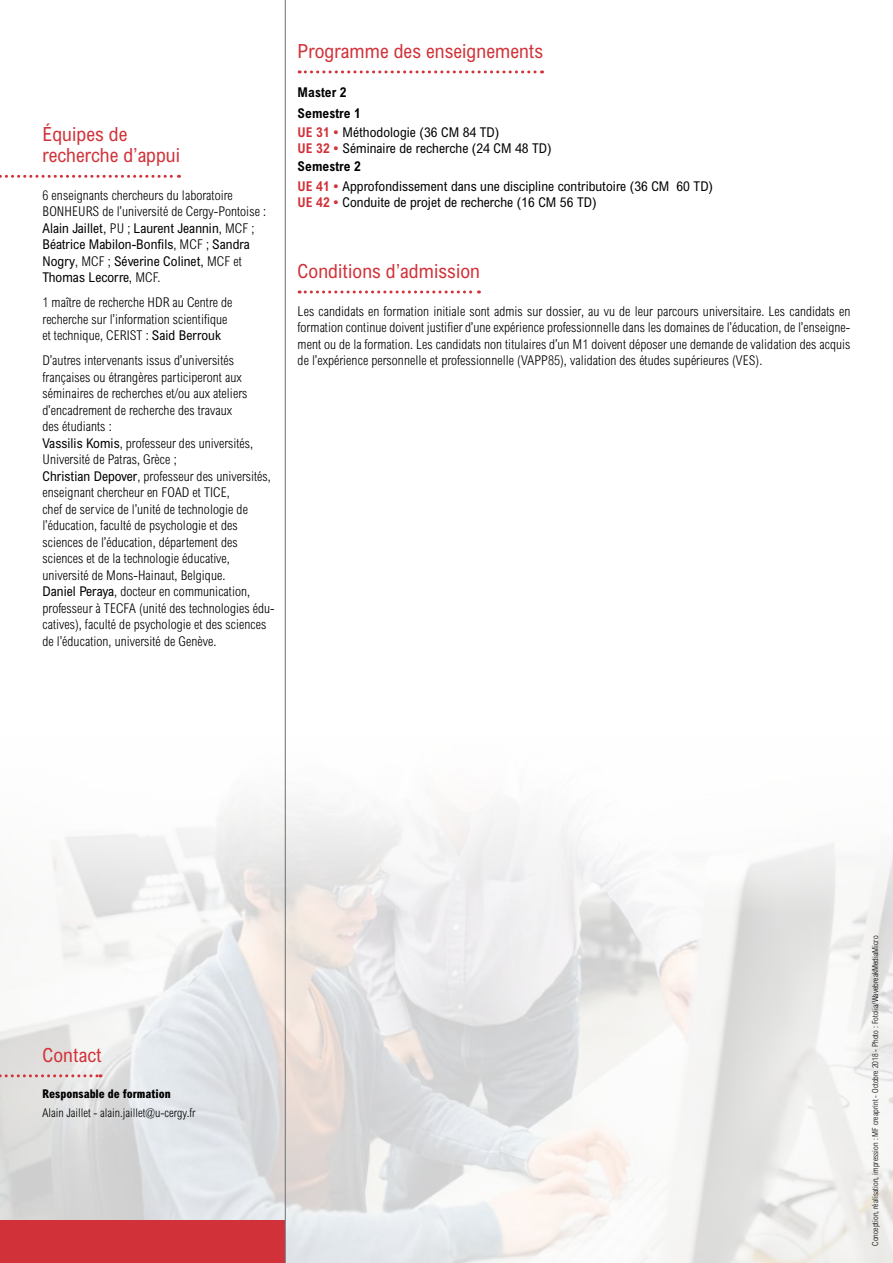
<style>
.page{position:relative;width:893px;height:1263px;background:#fff}
.page>*{position:absolute;margin:0;border:0;box-sizing:border-box;transform-origin:0 0}
.t1{font:condensed 19.5px/21px "Arial";letter-spacing:.005em;color:#d13239}
.t2{font:300 condensed 13.5px/16.5px "Arial";letter-spacing:.005em;color:#000}
.t3{font:condensed 13.5px/16.5px "Arial";letter-spacing:.005em;color:#000}
.t4{font:700 condensed 13.5px/20.7px "Arial";letter-spacing:.005em;color:#000}
.t5{font:300 condensed 12px "Arial";color:#000}
.t6{font:800 condensed 12px "Arial";color:#000}
.t7{font:300 condensed 8.25px "Arial";letter-spacing:.005em;color:#000}
.s1{font-weight:400}
.s2{font-weight:700;color:#d13239}
.s3{font-weight:700}
</style>
<div class="page">
<img style="left:0;top:702px;width:893px;height:561px">
<svg style="left:299px;top:70px;width:244px;height:3px"></svg>
<svg style="left:299px;top:290px;width:180px;height:3px"></svg>
<svg style="left:0;top:1074px;width:101px;height:3px"></svg>
<div style="left:0;top:1220px;width:285px;height:43px;background:#d13239"></div>
<hr style="left:285px;top:0;width:1px;height:1263px;background:#6d6e71">
<svg style="left:0;top:175px;width:179px;height:3px"></svg>
<h1 class="t1" style="left:43px;top:123px;width:139px">Équipes de recherche d’appui</h1>
<p class="t2" style="left:43px;top:187px;width:225px">6 enseignants chercheurs du laboratoire BONHEURS de l’université de Cergy-Pontoise :<br><span class="s1">Alain Jaillet,</span> PU ; <span class="s1">Laurent Jeannin</span>, MCF ; <span class="s1">Béatrice Mabilon-Bonfils</span>, MCF ; <span class="s1">Sandra Nogry</span>, MCF ; <span class="s1">Séverine Colinet,</span> MCF et <span class="s1">Thomas Lecorre,</span> MCF.</p>
<p class="t2" style="left:43px;top:294px;width:192px">1 maître de recherche HDR au Centre de recherche sur l’information scientifique et technique, CERIST : <span class="s1">Said Berrouk</span></p>
<p class="t2" style="left:43px;top:352px;width:234px">D’autres intervenants issus d’universités françaises ou étrangères participeront aux séminaires de recherches et/ou aux ateliers d’encadrement de recherche des travaux<br>des étudiants :<br><span class="s1">Vassilis Komis</span>, professeur des universités, Université de Patras, Grèce ;<br><span class="s1">Christian Depover</span>, professeur des universités, enseignant chercheur en FOAD et TICE,<br>chef de service de l’unité de technologie de l’éducation, faculté de psychologie et des sciences de l’éducation, département des sciences et de la technologie éducative, université de Mons-Hainaut, Belgique.<br><span class="s1">Daniel Peraya</span>, docteur en communication, professeur à TECFA (unité des technologies édu&shy;catives), faculté de psychologie et des sciences de l’éducation, université de Genève.</p>
<h1 class="t1" style="left:298px;top:40px;width:247px">Programme des enseignements</h1>
<p class="t4" style="left:298px;top:82px;width:65px">Master 2<br>Semestre 1</p>
<p class="t3" style="left:298px;top:124px;width:256px"><span class="s2">UE 31 •</span> Méthodologie (36 CM 84 TD)<br><span class="s2">UE 32 •</span> Séminaire de recherche (24 CM 48 TD)</p>
<p class="t3" style="left:298px;top:157px;width:417px;line-height:19.2px"><span class="s3">Semestre 2<br></span><span class="s2">UE 41 •</span> Approfondissement dans une discipline contributoire (36 CM 60 TD)</p>
<p class="t3" style="left:298px;top:194px;width:300px"><span class="s2">UE 42 •</span> Conduite de projet de recherche (16 CM 56 TD)</p>
<h1 class="t1" style="left:298px;top:260px;width:184px">Conditions d’admission</h1>
<p class="t2" style="left:298px;top:302px;width:554px;text-align:justify">Les candidats en formation initiale sont admis sur dossier, au vu de leur parcours universitaire. Les candidats en formation continue doivent justifier d’une expérience professionnelle dans les domaines de l’éducation, de l’enseigne&shy;ment ou de la formation. Les candidats non titulaires d’un M1 doivent déposer une demande de validation des acquis de l’expérience personnelle et professionnelle (VAPP85), validation des études supérieures (VES).</p>
<h1 class="t1" style="left:43px;top:1044px;width:61px">Contact</h1>
<p class="t6" style="left:43px;top:1086px;width:130px">Responsable de formation</p>
<p class="t5" style="left:43px;top:1106px;width:155px">Alain Jaillet - alain.jaillet@u-cergy.fr</p>
<p class="t7" style="left:871px;top:1246px;width:312px;rotate:-90deg">Conception, réalisation, impression : MF creaprint - Octobre 2018 - Photo : Fotolia/WavebreakMediaMicro</p>
</div>
